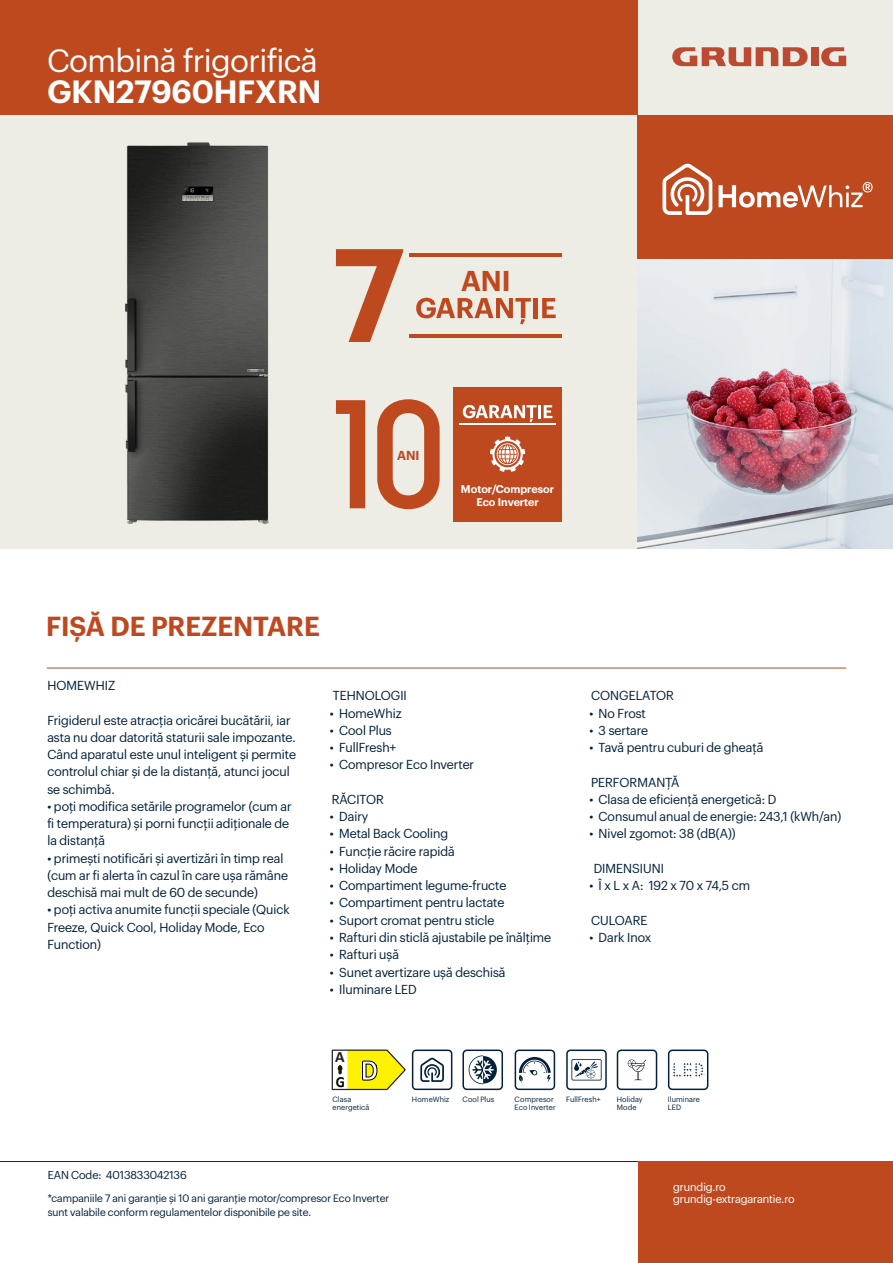
<style>
.page{position:relative;width:893px;height:1263px;background:#fff}
.page>*{position:absolute;margin:0;border:0;box-sizing:border-box;transform-origin:0 0}
.t1{font:31.5px "Grundig Basics";color:#fff}
.t2{font:600 31.5px "Grundig Basics";color:#fff}
.t3{font:700 31.05px "Calibri";color:#fff;scale:.93 1}
.t4{font:600 28.05px "Grundig Basics";color:#bf491f}
.t5{font:600 27px "Grundig Basics";color:#bf491f}
.t6{font:700 15.75px "Calibri";color:#241c1f}
.t7{font:700 15.45px "Calibri";color:#000;scale:.93 1}
.t8{font:12.75px/17.2px "Grundig Basics";color:#02213a}
.t9{font:600 12.75px "Grundig Basics";color:#bf491f}
.t10{font:11.25px/12.8px "Grundig Basics";letter-spacing:-.005em;color:#fff}
.t11{font:11.25px "Grundig Basics";letter-spacing:-.005em;color:#02213a}
.t12{font:600 10.95px/13px "Grundig Basics";color:#fff;text-align:center}
.t13{font:10.5px/13.5px "Grundig Basics";color:#02213a}
.t14{font:7.5px/8.2px "Grundig Basics";letter-spacing:.02em;color:#02213a}
</style>
<div class="page">
<div style="left:0;top:0;width:893px;height:549px;background:#edede6"></div>
<div style="left:811px;top:47px;width:7px;height:19px;background:#ba4a32"></div>
<svg style="left:818px;top:47px;width:28px;height:19px"></svg>
<svg style="left:672px;top:47px;width:136px;height:19px"></svg>
<div style="left:0;top:0;width:638px;height:115px;background:#bf491f"></div>
<hr style="left:47px;top:668px;width:799px;height:1px;background:#bf491f">
<hr style="left:0;top:1161px;width:638px;height:1px;background:#231f20">
<div style="left:639px;top:1161px;width:254px;height:102px;background:#bf491f"></div>
<img style="left:126px;top:142px;width:142px;height:382px">
<div style="left:638px;top:115px;width:255px;height:434px;background:#bf491f"></div>
<div style="left:515px;top:1049px;width:40px;height:41px;border:2px solid #02213a;border-radius:4px"></div>
<svg style="left:518px;top:1057px;width:33px;height:26px"></svg>
<div style="left:566px;top:1049px;width:41px;height:41px;border:2px solid #02213a;border-radius:3px"></div>
<svg style="left:571px;top:1059px;width:31px;height:21px"></svg>
<img style="left:638px;top:260px;width:255px;height:289px">
<svg style="left:331px;top:1049px;width:75px;height:42px"></svg>
<div style="left:453px;top:387px;width:109px;height:134px;background:#bf491f"></div>
<svg style="left:336px;top:400px;width:29px;height:108px"></svg>
<svg style="left:377px;top:399px;width:63px;height:110px"></svg>
<svg style="left:490px;top:437px;width:35px;height:35px"></svg>
<svg style="left:463px;top:405px;width:89px;height:17px"></svg>
<hr style="left:460px;top:423px;width:96px;height:2px;background:#fff">
<svg style="left:336px;top:249px;width:67px;height:93px"></svg>
<svg style="left:416px;top:298px;width:115px;height:26px"></svg>
<div style="left:533px;top:298px;width:5px;height:20px;background:#bf491f"></div>
<svg style="left:542px;top:298px;width:14px;height:20px"></svg>
<hr style="left:410px;top:253px;width:152px;height:4px;background:#bf491f">
<hr style="left:410px;top:335px;width:152px;height:3px;background:#bf491f">
<div style="left:412px;top:1049px;width:40px;height:41px;border:2px solid #02213a;border-radius:3px"></div>
<svg style="left:420px;top:1057px;width:24px;height:25px"></svg>
<svg style="left:627px;top:1059px;width:19px;height:21px"></svg>
<div style="left:617px;top:1049px;width:40px;height:41px;border:2px solid #02213a;border-radius:4px"></div>
<svg style="left:673px;top:1063px;width:31px;height:14px"></svg>
<div style="left:668px;top:1049px;width:40px;height:41px;border:2px solid #02213a;border-radius:4px"></div>
<div style="left:462px;top:1049px;width:41px;height:41px;border:2px solid #02213a;border-radius:4px"></div>
<svg style="left:469px;top:1055px;width:28px;height:29px"></svg>
<svg style="left:662px;top:163px;width:50px;height:52px"></svg>
<svg style="left:719px;top:182px;width:154px;height:26px"></svg>
<h1 class="t1" style="left:47px;top:37px;width:272px">Combină frigorifică</h1>
<h1 class="t2" style="left:47px;top:68px;width:276px">GKN27960HFXRN</h1>
<h3 class="t4" style="left:461px;top:259px;width:51px">ANI</h3>
<p class="t9" style="left:397px;top:446px;width:24px">ANI</p>
<p class="t12" style="left:461px;top:481px;width:95px">Motor/Compresor<br>Eco Inverter</p>
<h3 class="t5" style="left:46px;top:605px;width:275px">FIȘĂ DE PREZENTARE</h3>
<p class="t8" style="left:47px;top:676px;width:69px">HOMEWHIZ</p>
<p class="t8" style="left:47px;top:710px;width:250px">Frigiderul este atracția oricărei bucătării, iar asta nu doar datorită staturii sale impozante.<br>Când aparatul este unul inteligent și permite controlul chiar și de la distanță, atunci jocul se schimbă.</p>
<p class="t8" style="left:47px;top:796px;width:246px">• poți modifica setările programelor (cum ar fi temperatura) și porni funcții adiționale de la distanță</p>
<p class="t8" style="left:47px;top:848px;width:242px">• primești notificări și avertizări în timp real (cum ar fi alerta în cazul în care ușa rămâne deschisă mai mult de 60 de secunde)</p>
<p class="t8" style="left:47px;top:900px;width:244px">• poți activa anumite funcții speciale (Quick<br>Freeze, Quick Cool, Holiday Mode, Eco<br>Function)</p>
<p class="t8" style="left:333px;top:686px;width:75px">TEHNOLOGII</p>
<p class="t8" style="left:330px;top:703px;width:73px">• HomeWhiz</p>
<p class="t8" style="left:330px;top:721px;width:63px">• Cool Plus</p>
<p class="t8" style="left:330px;top:738px;width:67px">• FullFresh+</p>
<p class="t8" style="left:330px;top:755px;width:146px">• Compresor Eco Inverter</p>
<p class="t8" style="left:332px;top:790px;width:54px">RĂCITOR</p>
<p class="t8" style="left:330px;top:807px;width:40px">• Dairy</p>
<p class="t8" style="left:330px;top:824px;width:120px">• Metal Back Cooling</p>
<p class="t8" style="left:330px;top:841px;width:126px">• Funcție răcire rapidă</p>
<p class="t8" style="left:330px;top:859px;width:89px">• Holiday Mode</p>
<p class="t8" style="left:330px;top:876px;width:178px">• Compartiment legume-fructe</p>
<p class="t8" style="left:330px;top:893px;width:176px">• Compartiment pentru lactate</p>
<p class="t8" style="left:330px;top:910px;width:166px">• Suport cromat pentru sticle</p>
<p class="t8" style="left:330px;top:928px;width:223px">• Rafturi din sticlă ajustabile pe înălțime</p>
<p class="t8" style="left:330px;top:945px;width:70px">• Rafturi ușă</p>
<p class="t8" style="left:330px;top:962px;width:177px">• Sunet avertizare ușă deschisă</p>
<p class="t8" style="left:330px;top:979px;width:88px">• Iluminare LED</p>
<p class="t8" style="left:591px;top:686px;width:84px">CONGELATOR</p>
<p class="t8" style="left:589px;top:703px;width:58px">• No Frost</p>
<p class="t8" style="left:589px;top:721px;width:60px">• 3 sertare</p>
<p class="t8" style="left:589px;top:738px;width:175px">• Tavă pentru cuburi de gheață</p>
<p class="t8" style="left:591px;top:772px;width:90px">PERFORMANȚĂ</p>
<p class="t8" style="left:589px;top:790px;width:189px">• Clasa de eficiență energetică: D</p>
<p class="t8" style="left:589px;top:807px;width:253px">• Consumul anual de energie: 243,1 (kWh/an)</p>
<p class="t8" style="left:589px;top:824px;width:148px">• Nivel zgomot: 38 (dB(A))</p>
<p class="t8" style="left:594px;top:859px;width:72px">DIMENSIUNI</p>
<p class="t8" style="left:589px;top:876px;width:162px">• Î x L x A: 192 x 70 x 74,5 cm</p>
<p class="t8" style="left:591px;top:910px;width:58px">CULOARE</p>
<p class="t8" style="left:589px;top:928px;width:63px">• Dark Inox</p>
<p class="t6" style="left:335px;top:1046px;width:11px">A</p>
<p class="t7" style="left:336px;top:1071px;width:11px">G</p>
<h2 class="t3" style="left:360px;top:1048px;width:21px">D</h2>
<p class="t14" style="left:332px;top:1094px;width:39px">Clasa energetică</p>
<p class="t14" style="left:412px;top:1094px;width:39px">HomeWhiz</p>
<p class="t14" style="left:462px;top:1094px;width:33px">Cool Plus</p>
<p class="t14" style="left:515px;top:1094px;width:43px">Compresor<br>Eco Inverter</p>
<p class="t14" style="left:566px;top:1094px;width:36px">FullFresh+</p>
<p class="t14" style="left:617px;top:1094px;width:27px">Holiday<br>Mode</p>
<p class="t14" style="left:668px;top:1094px;width:34px">Iluminare<br>LED</p>
<p class="t11" style="left:48px;top:1167px;width:140px">EAN Code: 4013833042136</p>
<p class="t13" style="left:48px;top:1191px;width:343px">*campaniile 7 ani garanție și 10 ani garanție motor/compresor Eco Inverter sunt valabile conform regulamentelor disponibile pe site.</p>
<p class="t10" style="left:673px;top:1179px;width:123px">grundig.ro grundig-extragarantie.ro</p>
</div>
